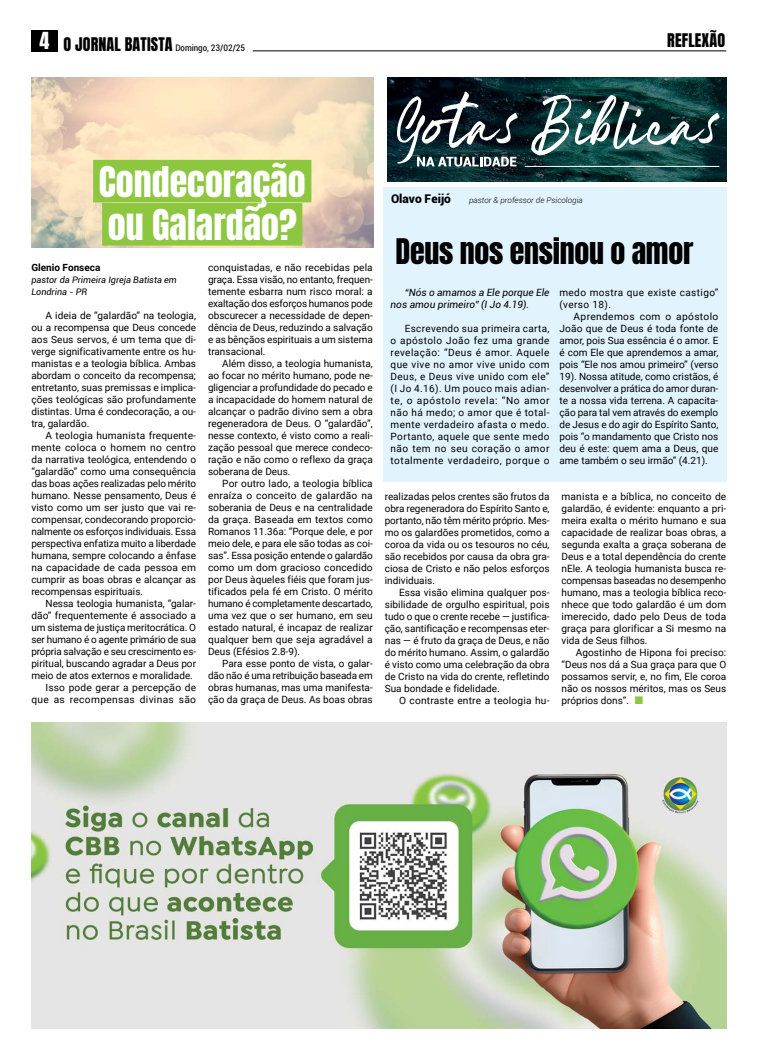
<style>
.page{position:relative;width:766px;height:1063px;background:#fff}
.page>*{position:absolute;margin:0;border:0;box-sizing:border-box;transform-origin:0 0}
.t1{font:36px "Anton";color:#fff}
.t2{font:30px "Anton";letter-spacing:-.01em;color:#000}
.t3{font:16px "Anton";letter-spacing:.01em;color:#000}
.t4{font:900 12px "Roboto";color:#000}
.t5{font:10px/12px "Roboto";color:#000;text-align:justify}
.t6{font:italic 10px/12px "Roboto";color:#000}
.t7{font:10px/12px "Roboto";letter-spacing:.04em;color:#000}
.t8{font:10px "Roboto";letter-spacing:.035em;color:#000}
.t9{font:700 10px "Roboto";color:#000}
.t10{font:italic 9px/12px "Roboto";color:#000}
.t11{font:condensed 9px "Roboto";color:#000}
.t12{font:italic 300 8px "Roboto";color:#000}
.s1{font-family:"Anton";font-stretch:normal;font-size:16px}
.s2{color:#8dc63f}
</style>
<div class="page">
<img style="left:31px;top:78px;width:342px;height:169px">
<div style="left:31px;top:30px;width:26px;height:21px;background:#000"></div>
<hr style="left:253px;top:50px;width:473px;height:1px;background:#000">
<img style="left:388px;top:78px;width:338px;height:104px">
<div style="left:383px;top:187px;width:343px;height:295px;background:#e1f4fd"></div>
<svg style="left:531px;top:95px;width:188px;height:60px"></svg>
<svg style="left:397px;top:92px;width:120px;height:75px"></svg>
<hr style="left:524px;top:166px;width:195px;height:1px;background:#fff">
<div style="left:93px;top:160px;width:218px;height:42px;background:#8dc63f"></div>
<div style="left:102px;top:203px;width:200px;height:43px;background:#8dc63f"></div>
<img style="left:31px;top:722px;width:695px;height:307px">
<p class="t11" style="left:39px;top:42px;width:207px"><sup>4</sup> <span class="s1">O JORNAL BATISTA</span> Domingo, 23/02/25</p>
<h3 class="t3" style="left:667px;top:32px;width:59px">REFLEXÃO</h3>
<h1 class="t1" style="left:99px;top:163px;width:208px">Condecoração</h1>
<h1 class="t1" style="left:108px;top:206px;width:190px">ou Galardão?</h1>
<p class="t9" style="left:31px;top:260px;width:71px">Glenio Fonseca</p>
<p class="t10" style="left:31px;top:273px;width:147px">pastor da Primeira Igreja Batista em<br>Londrina - PR</p>
<p class="t5" style="left:31px;top:309px;width:166px;text-indent:14px">A ideia de “galardão” na teologia, ou a recompensa que Deus concede aos Seus servos, é um tema que di&shy;verge significativamente entre os hu&shy;manistas e a teologia bíblica. Ambas abordam o conceito da recompensa; entretanto, suas premissas e implica&shy;ções teológicas são profundamente distintas. Uma é condecoração, a ou&shy;tra, galardão.</p>
<p class="t5" style="left:31px;top:429px;width:166px;text-indent:14px">A teologia humanista frequente&shy;mente coloca o homem no centro da narrativa teológica, entendendo o “galardão” como uma consequência das boas ações realizadas pelo mérito humano. Nesse pensamento, Deus é visto como um ser justo que vai re&shy;compensar, condecorando proporcio&shy;nalmente os esforços individuais. Essa perspectiva enfatiza muito a liberdade humana, sempre colocando a ênfase na capacidade de cada pessoa em cumprir as boas obras e alcançar as recompensas espirituais.</p>
<p class="t5" style="left:46px;top:597px;width:152px">Nessa teologia humanista, “galar-</p>
<p class="t5" style="left:31px;top:609px;width:166px">dão” frequentemente é associado a</p>
<p class="t5" style="left:31px;top:621px;width:166px">um sistema de justiça meritocrática. O</p>
<p class="t5" style="left:31px;top:633px;width:166px">ser humano é o agente primário de sua</p>
<p class="t5" style="left:31px;top:645px;width:166px">própria salvação e seu crescimento es-</p>
<p class="t5" style="left:31px;top:657px;width:166px">piritual, buscando agradar a Deus por</p>
<p class="t5" style="left:31px;top:669px;width:163px">meio de atos externos e moralidade.</p>
<p class="t5" style="left:46px;top:681px;width:152px">Isso pode gerar a percepção de</p>
<p class="t8" style="left:31px;top:692px;width:166px">que as recompensas divinas são</p>
<p class="t5" style="left:208px;top:261px;width:166px">conquistadas, e não recebidas pela graça. Essa visão, no entanto, frequen&shy;temente esbarra num risco moral: a exaltação dos esforços humanos pode obscurecer a necessidade de depen&shy;dência de Deus, reduzindo a salvação e as bênçãos espirituais a um sistema transacional.</p>
<p class="t5" style="left:208px;top:357px;width:166px;text-indent:14px">Além disso, a teologia humanista, ao focar no mérito humano, pode ne&shy;gligenciar a profundidade do pecado e a incapacidade do homem natural de alcançar o padrão divino sem a obra regeneradora de Deus. O “galardão”, nesse contexto, é visto como a reali&shy;zação pessoal que merece condeco&shy;ração e não como o reflexo da graça soberana de Deus.</p>
<p class="t5" style="left:208px;top:477px;width:166px;text-indent:14px">Por outro lado, a teologia bíblica enraíza o conceito de galardão na soberania de Deus e na centralidade da graça. Baseada em textos como Romanos 11.36a: “Porque dele, e por meio dele, e para ele são todas as coi&shy;sas”. Essa posição entende o galardão como um dom gracioso concedido por Deus àqueles fiéis que foram jus&shy;tificados pela fé em Cristo. O mérito humano é completamente descartado, uma vez que o ser humano, em seu estado natural, é incapaz de realizar qualquer bem que seja agradável a Deus (Efésios 2.8-9).</p>
<p class="t5" style="left:208px;top:657px;width:166px;text-indent:14px">Para esse ponto de vista, o galar&shy;dão não é uma retribuição baseada em obras humanas, mas uma manifesta&shy;ção da graça de Deus. As boas obras</p>
<p class="t4" style="left:391px;top:190px;width:61px">Olavo Feijó</p>
<p class="t12" style="left:469px;top:195px;width:115px">pastor &amp; professor de Psicologia</p>
<h2 class="t2" style="left:395px;top:236px;width:299px">Deus nos ensinou o amor</h2>
<p class="t6" style="left:390px;top:286px;width:160px;text-indent:14px">“Nós o amamos a Ele porque Ele nos amou primeiro” (I Jo 4.19).</p>
<p class="t5" style="left:390px;top:322px;width:160px;text-indent:14px">Escrevendo sua primeira carta, o apóstolo João fez uma grande revelação: “Deus é amor. Aquele que vive no amor vive unido com Deus, e Deus vive unido com ele” (I Jo 4.16). Um pouco mais adian&shy;te, o apóstolo revela: “No amor não há medo; o amor que é total&shy;mente verdadeiro afasta o medo.<br>Portanto, aquele que sente medo não tem no seu coração o amor totalmente verdadeiro, porque o</p>
<p class="t7" style="left:559px;top:286px;width:160px">medo mostra que existe castigo” (verso 18).</p>
<p class="t5" style="left:559px;top:310px;width:160px;text-indent:14px">Aprendemos com o apóstolo João que de Deus é toda fonte de amor, pois Sua essência é o amor. E é com Ele que aprendemos a amar, pois “Ele nos amou primeiro” (verso 19). Nossa atitude, como cristãos, é desenvolver a prática do amor duran&shy;te a nossa vida terrena. A capacita&shy;ção para tal vem através do exemplo de Jesus e do agir do Espírito Santo, pois “o mandamento que Cristo nos deu é este: quem ama a Deus, que ame também o seu irmão” (4.21).</p>
<p class="t5" style="left:385px;top:490px;width:166px">realizadas pelos crentes são frutos da obra regeneradora do Espírito Santo e, portanto, não têm mérito próprio. Mes&shy;mo os galardões prometidos, como a coroa da vida ou os tesouros no céu, são recebidos por causa da obra gra&shy;ciosa de Cristo e não pelos esforços individuais.</p>
<p class="t5" style="left:385px;top:586px;width:166px;text-indent:14px">Essa visão elimina qualquer pos&shy;sibilidade de orgulho espiritual, pois tudo o que o crente recebe — justifica&shy;ção, santificação e recompensas eter&shy;nas — é fruto da graça de Deus, e não do mérito humano. Assim, o galardão é visto como uma celebração da obra de Cristo na vida do crente, refletindo Sua bondade e fidelidade.</p>
<p class="t5" style="left:399px;top:694px;width:152px">O contraste entre a teologia hu-</p>
<p class="t5" style="left:561px;top:490px;width:166px">manista e a bíblica, no conceito de galardão, é evidente: enquanto a pri&shy;meira exalta o mérito humano e sua capacidade de realizar boas obras, a segunda exalta a graça soberana de Deus e a total dependência do crente nEle. A teologia humanista busca re&shy;compensas baseadas no desempenho humano, mas a teologia bíblica reco&shy;nhece que todo galardão é um dom imerecido, dado pelo Deus de toda graça para glorificar a Si mesmo na vida de Seus filhos.</p>
<p class="t5" style="left:561px;top:646px;width:166px;text-indent:14px">Agostinho de Hipona foi preciso: “Deus nos dá a Sua graça para que O possamos servir, e, no fim, Ele coroa não os nossos méritos, mas os Seus próprios dons”. <span class="s2">■</span></p>
</div>
